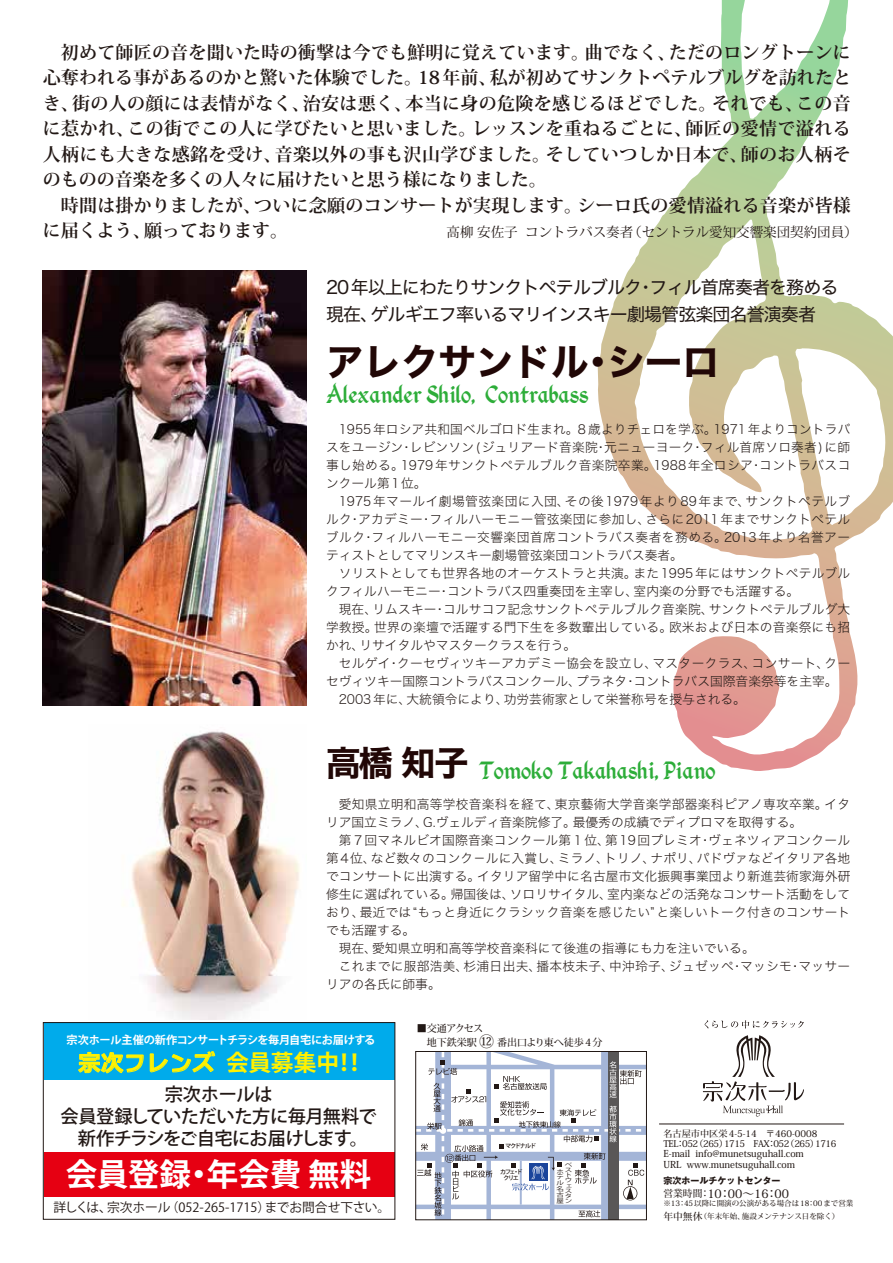
<style>
.page{position:relative;width:893px;height:1263px;background:#fff}
.page>*{position:absolute;margin:0;border:0;box-sizing:border-box;transform-origin:0 0}
.t1{font:37.5px "Hiragino Sans W7";color:#210706}
.t2{font:700 31.5px "Koz Go Pro";color:#fff}
.t3{font:27px "Kingthings Calligraphica 2";color:#2dad39}
.t4{font:700 22.8px "Koz Go Pro";letter-spacing:-.01em;color:#fff100}
.t5{font:500 18.3px/22.2px "Koz Go Pro";letter-spacing:-.03em;color:#221815;text-align:center}
.t6{font:700 18px/25.5px "Koz Min Pro";letter-spacing:.015em;color:#221815}
.t7{font:18px/27px "Hiragino Sans W4";letter-spacing:-.05em;color:#221815}
.t8{font:13.5px "Koz Min Pro";color:#221815}
.t9{font:12.75px/18px "Hiragino Sans W2";letter-spacing:.01em;color:#221815}
.t10{font:12.75px "Koz Go Pro";color:#221815}
.t11{font:500 11.7px "Koz Min Pro";color:#221815}
.t12{font:700 11.25px "Koz Go Pro";letter-spacing:-.03em;color:#fff}
.t13{font:500 10.05px/13px "Koz Min Pro";color:#221815}
.t14{font:500 9.45px/10.2px "Koz Min Pro";color:#221815}
.t15{font:500 9.15px/10.2px "Koz Min Pro";letter-spacing:-.05em;color:#221815}
.t16{font:700 9px "Gothic MB101 Pro";color:#221815}
.t17{font:500 7.5px/13.2px "Koz Min Pro";color:#221815}
.t18{font:500 6px/6px "Koz Go Pro";letter-spacing:-.19em;color:#221815;text-align:center}
.t19{font:6px/5.7px "Koz Go Pro";color:#221815;text-align:justify;scale:1.25 1}
.t20{font:5.7px/5.1px "Koz Go Pro";color:#221815;scale:1.33 1}
.s1{font-family:"Hiragino Sans W7";font-size:34.5px;color:#210706}
.s2{font-family:"Universal Line DSP E";font-weight:400}
.s3{font-size:15px}
.s4{font-size:5.7px}
.s5{font-size:9.75px}
</style>
<div class="page">
<svg style="left:597px;top:0;width:243px;height:756px"></svg>
<img style="left:43px;top:271px;width:264px;height:435px">
<div style="left:44px;top:1022px;width:351px;height:57px;background:#00abeb"></div>
<div style="left:44px;top:1152px;width:351px;height:44px;background:#e60012"></div>
<svg style="left:78px;top:1051px;width:66px;height:22px"></svg>
<svg style="left:150px;top:1051px;width:65px;height:21px"></svg>
<svg style="left:417px;top:1053px;width:228px;height:165px"></svg>
<div style="left:415px;top:1051px;width:232px;height:169px;border:1px solid #221815"></div>
<div style="left:43px;top:1022px;width:352px;height:198px;border:1px solid #221815"></div>
<hr style="left:659px;top:1123px;width:185px;height:1px;background:#221815">
<svg style="left:705px;top:1020px;width:99px;height:8px"></svg>
<svg style="left:703px;top:1035px;width:101px;height:82px"></svg>
<img style="left:122px;top:731px;width:178px;height:288px">
<p class="t6" style="left:43px;top:39px;width:810px">　初めて師匠の音を聞いた時の衝撃は今でも鮮明に覚えています。曲でなく、ただのロングトーンに心奪われる事があるのかと驚いた体験でした。18年前、私が初めてサンクトペテルブルグを訪れたとき、街の人の顔には表情がなく、治安は悪く、本当に身の危険を感じるほどでした。それでも、この音に惹かれ、この街でこの人に学びたいと思いました。レッスンを重ねるごとに、師匠の愛情で溢れる人柄にも大きな感銘を受け、音楽以外の事も沢山学びました。そしていつしか日本で、師のお人柄そのものの音楽を多くの人々に届けたいと思う様になりました。<br>　時間は掛かりましたが、ついに念願のコンサートが実現します。シーロ氏の愛情溢れる音楽が皆様に届くよう、願っております。</p>
<p class="t8" style="left:447px;top:223px;width:413px">高柳 安佐子 コントラバス奏者（セントラル愛知交響楽団契約団員）</p>
<h3 class="t7" style="left:326px;top:272px;width:514px">20年以上にわたりサンクトペテルブルク・フィル首席奏者を務める現在、ゲルギエフ率いるマリインスキー劇場管弦楽団名誉演奏者</h3>
<h1 class="t1" style="left:326px;top:333px;width:395px">アレクサンドル・シーロ</h1>
<h3 class="t3" style="left:326px;top:379px;width:264px">Alexander Shilo, Contrabass</h3>
<p class="t9" style="left:326px;top:419px;width:526px">　1955年ロシア共和国ベルゴロド生まれ。８歳よりチェロを学ぶ。1971年よりコントラバスをユージン・レビンソン (ジュリアード音楽院・元ニューヨーク・フィル首席ソロ奏者 )に師事し始める。1979年サンクトペテルブルク音楽院卒業。1988年全ロシア・コントラバスコンクール第1位。<br>　1975年マールイ劇場管弦楽団に入団、その後1979年より89年まで、サンクトペテルブルク・アカデミー・フィルハーモニー管弦楽団に参加し、さらに2011年までサンクトペテルブルク・フィルハーモニー交響楽団首席コントラバス奏者を務める。2013年より名誉アーティストとしてマリンスキー劇場管弦楽団コントラバス奏者。<br>　ソリストとしても世界各地のオーケストラと共演。また1995年にはサンクトペテルブルクフィルハーモニー・コントラバス四重奏団を主宰し、室内楽の分野でも活躍する。<br>　現在、リムスキー・コルサコフ記念サンクトペテルブルク音楽院、サンクトペテルブルグ大学教授。世界の楽壇で活躍する門下生を多数輩出している。欧米および日本の音楽祭にも招かれ、リサイタルやマスタークラスを行う。<br>　セルゲイ・クーセヴィツキーアカデミー協会を設立し、マスタークラス、コンサート、クーセヴィツキー国際コントラバスコンクール、プラネタ・コントラバス国際音楽祭等を主宰。　2003年に、大統領令により、功労芸術家として栄誉称号を授与される。</p>
<h3 class="t3" style="left:326px;top:755px;width:391px"><span class="s1">高橋 知子</span> Tomoko Takahashi, Piano</h3>
<p class="t9" style="left:326px;top:794px;width:526px">　愛知県立明和高等学校音楽科を経て、東京藝術大学音楽学部器楽科ピアノ専攻卒業。イタリア国立ミラノ、G.ヴェルディ音楽院修了。最優秀の成績でディプロマを取得する。<br>　第７回マネルビオ国際音楽コンクール第１位、第19回プレミオ・ヴェネツィアコンクール第4位、など数々のコンク－ルに入賞し、ミラノ、トリノ、ナポリ、パドヴァなどイタリア各地でコンサートに出演する。イタリア留学中に名古屋市文化振興事業団より新進芸術家海外研修生に選ばれている。帰国後は、ソロリサイタル、室内楽などの活発なコンサート活動をしており、最近では“もっと身近にクラシック音楽を感じたい”と楽しいトーク付きのコンサートでも活躍する。<br>　現在、愛知県立明和高等学校音楽科にて後進の指導にも力を注いでいる。<br>　これまでに服部浩美、杉浦日出夫、播本枝未子、中沖玲子、ジュゼッペ・マッシモ・マッサーリアの各氏に師事。</p>
<p class="t12" style="left:67px;top:1033px;width:310px">宗次ホール主催の新作コンサートチラシを毎月自宅にお届けする</p>
<h3 class="t4" style="left:78px;top:1047px;width:289px"><span class="s2">宗次フレンズ</span>会員募集中！！</h3>
<h3 class="t5" style="left:61px;top:1084px;width:318px">宗次ホールは<br>会員登録していただいた方に毎月無料で新作チラシをご自宅にお届けします。</h3>
<h2 class="t2" style="left:66px;top:1154px;width:307px">会員登録・年会費 無料</h2>
<p class="t10" style="left:53px;top:1199px;width:338px">詳しくは、宗次ホール（052-265-1715）までお問合せ下さい。</p>
<p class="t13" style="left:417px;top:1022px;width:187px">■交通アクセス<br>　地下鉄栄駅 <span class="s3">⑫</span> 番出口より東へ徒歩4分</p>
<p class="t18" style="left:506px;top:1143px;width:32px">マクドナルド</p>
<p class="t18" style="left:500px;top:1169px;width:24px">カフェ・ドクリエ</p>
<p class="t20" style="left:565px;top:1163px;width:7px">ベストウェスタ</p>
<p class="t19" style="left:556px;top:1198px;width:14px">屋<span class="s4">ン</span></p>
<p class="t19" style="left:556px;top:1169px;width:7px">ホテル名古</p>
<p class="t15" style="left:663px;top:1128px;width:175px">名古屋市中区栄4-5-14　〒460-0008<br>TEL：052（265）1715　FAX：052（265）1716</p>
<p class="t14" style="left:663px;top:1148px;width:142px">E-mail info@munetsuguhall.com<br>URL www.munetsuguhall.com</p>
<p class="t11" style="left:663px;top:1185px;width:127px"><span class="s5">営業時間：</span>10：00～16：00</p>
<p class="t17" style="left:663px;top:1196px;width:191px">※13：45以降に開演の公演がある場合は18：00まで営業<span class="s5">年中無休</span>（年末年始、施設メンテナンス日を除く）</p>
<p class="t16" style="left:663px;top:1172px;width:119px">宗次ホールチケットセンター</p>
</div>
